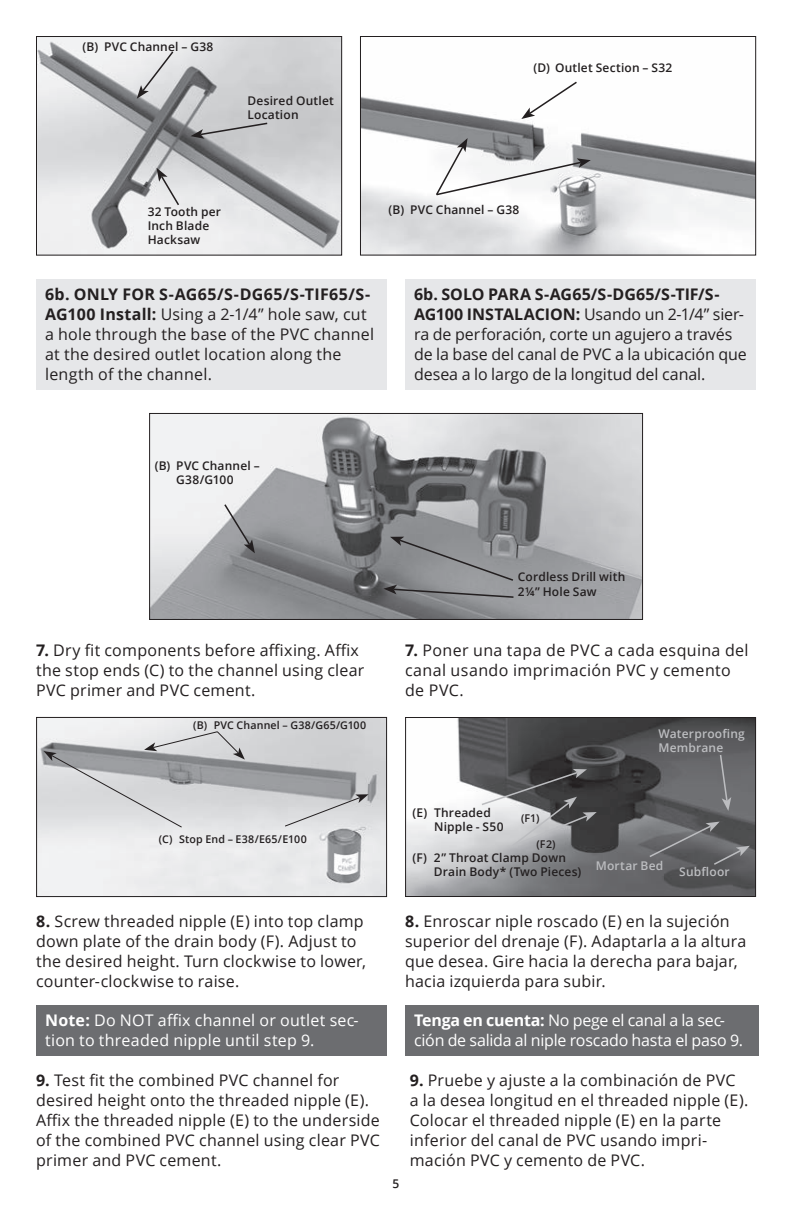
<style>
.page{position:relative;width:792px;height:1224px;background:#fff}
.page>*{position:absolute;margin:0;border:0;box-sizing:border-box;transform-origin:0 0}
.t1{font:16px/20px "Open Sans";letter-spacing:.015em;color:#231f20}
.t2{font:16px/20px "Open Sans";letter-spacing:-.005em;color:#231f20}
.t3{font:16px/20px "Open Sans";letter-spacing:-.015em;color:#fff}
.t4{font:16px/20px "Open Sans";letter-spacing:.01em;color:#fff}
.t5{font:600 12px/14.4px "Open Sans";letter-spacing:.015em;color:#231f20}
.t6{font:600 12px/14.4px "Open Sans";letter-spacing:.015em;color:#bcbdc0}
.t7{font:600 10.6px "Open Sans";letter-spacing:.015em;color:#231f20}
.s1{font-weight:700}
</style>
<div class="page">
<div style="left:36px;top:279px;width:351px;height:110px;background:#e6e7e9"></div>
<div style="left:405px;top:279px;width:351px;height:110px;background:#e6e7e9"></div>
<img style="left:151px;top:415px;width:490px;height:203px">
<div style="left:149px;top:413px;width:494px;height:207px;border:1px solid #231f20"></div>
<svg style="left:383px;top:537px;width:132px;height:62px;background:#888a8d"></svg>
<svg style="left:223px;top:503px;width:32px;height:50px;background:#9e9ea1"></svg>
<img style="left:38px;top:719px;width:347px;height:176px">
<div style="left:36px;top:717px;width:351px;height:180px;border:1px solid #231f20"></div>
<svg style="left:44px;top:730px;width:201px;height:98px;background:#c6c7c9"></svg>
<svg style="left:284px;top:794px;width:85px;height:33px;background:#cccdcf"></svg>
<div style="left:36px;top:1005px;width:351px;height:51px;background:#6c6d70"></div>
<div style="left:405px;top:1005px;width:353px;height:50px;background:#6c6d70"></div>
<img style="left:407px;top:719px;width:347px;height:176px">
<div style="left:405px;top:717px;width:351px;height:180px;border:1px solid #231f20"></div>
<svg style="left:719px;top:753px;width:12px;height:58px"></svg>
<svg style="left:648px;top:822px;width:102px;height:44px;background:#666769"></svg>
<svg style="left:480px;top:769px;width:117px;height:79px;background:#808182"></svg>
<img style="left:38px;top:38px;width:302px;height:216px">
<div style="left:36px;top:36px;width:306px;height:220px;border:1px solid #231f20"></div>
<svg style="left:157px;top:168px;width:24px;height:39px"></svg>
<svg style="left:137px;top:50px;width:38px;height:49px;background:#d4d4d6"></svg>
<svg style="left:191px;top:122px;width:78px;height:17px"></svg>
<img style="left:362px;top:97px;width:392px;height:157px">
<div style="left:360px;top:36px;width:396px;height:220px;border:1px solid #231f20"></div>
<svg style="left:521px;top:81px;width:58px;height:38px"></svg>
<svg style="left:435px;top:138px;width:156px;height:59px"></svg>
<p class="t5" style="left:83px;top:39px;width:132px">(B) PVC Channel – G38</p>
<p class="t5" style="left:247px;top:93px;width:88px">Desired Outlet<br>Location</p>
<p class="t5" style="left:148px;top:204px;width:75px">32 Tooth per<br>Inch Blade<br>Hacksaw</p>
<p class="t5" style="left:533px;top:60px;width:140px">(D) Outlet Section – S32</p>
<p class="t5" style="left:389px;top:202px;width:132px">(B) PVC Channel – G38</p>
<p class="t1" style="left:45px;top:284px;width:331px"><span class="s1">6b. ONLY FOR S-AG65/S-DG65/S-TIF65/S-AG100 Install:</span> Using a 2-1/4” hole saw, cut a hole through the base of the PVC channel at the desired outlet location along the length of the channel.</p>
<p class="t2" style="left:414px;top:284px;width:334px"><span class="s1">6b. SOLO PARA S-AG65/S-DG65/S-TIF/S-AG100 INSTALACION:</span> Usando un 2-1/4” sier&shy;ra de perforación, corte un agujero a través de la base del canal de PVC a la ubicación que desea a lo largo de la longitud del canal.</p>
<p class="t5" style="left:155px;top:458px;width:107px;text-align:center">(B) PVC Channel –<br>G38/G100</p>
<p class="t5" style="left:518px;top:570px;width:109px">Cordless Drill with<br>2¼” Hole Saw</p>
<p class="t1" style="left:36px;top:640px;width:330px"><span class="s1">7.</span> Dry fit components before affixing. Affix the stop ends (C) to the channel using clear<br>PVC primer and PVC cement.</p>
<p class="t1" style="left:405px;top:640px;width:345px"><span class="s1">7.</span> Poner una tapa de PVC a cada esquina del canal usando imprimación PVC y cemento de PVC.</p>
<p class="t7" style="left:193px;top:718px;width:175px">(B) PVC Channel – G38/G65/G100</p>
<p class="t6" style="left:659px;top:726px;width:88px">Waterproofing<br>Membrane</p>
<p class="t7" style="left:159px;top:832px;width:150px">(C) Stop End – E38/E65/E100</p>
<p class="t5" style="left:434px;top:805px;width:71px;text-indent:-22px">(E) Threaded<br>Nipple - S50</p>
<p class="t5" style="left:434px;top:850px;width:149px;text-indent:-22px">(F) 2” Throat Clamp Down<br>Drain Body* (Two Pieces)</p>
<p class="t7" style="left:521px;top:811px;width:20px">(F1)</p>
<p class="t7" style="left:536px;top:837px;width:21px">(F2)</p>
<p class="t6" style="left:596px;top:858px;width:69px">Mortar Bed</p>
<p class="t6" style="left:679px;top:865px;width:52px">Subfloor</p>
<p class="t1" style="left:36px;top:911px;width:331px"><span class="s1">8.</span> Screw threaded nipple (E) into top clamp down plate of the drain body (F). Adjust to the desired height. Turn clockwise to lower, counter-clockwise to raise.</p>
<p class="t1" style="left:405px;top:911px;width:343px"><span class="s1">8.</span> Enroscar niple roscado (E) en la sujeción superior del drenaje (F). Adaptarla a la altura que desea. Gire hacia la derecha para bajar, hacia izquierda para subir.</p>
<p class="t4" style="left:45px;top:1010px;width:315px"><span class="s1">Note:</span> Do NOT affix channel or outlet sec&shy;tion to threaded nipple until step 9.</p>
<p class="t3" style="left:414px;top:1010px;width:330px"><span class="s1">Tenga en cuenta:</span> No pege el canal a la sec&shy;ción de salida al niple roscado hasta el paso 9.</p>
<p class="t1" style="left:36px;top:1070px;width:345px"><span class="s1">9.</span> Test fit the combined PVC channel for desired height onto the threaded nipple (E).<br>Affix the threaded nipple (E) to the underside of the combined PVC channel using clear PVC primer and PVC cement.</p>
<p class="t1" style="left:410px;top:1070px;width:340px"><span class="s1">9.</span> Pruebe y ajuste a la combinación de PVC a la desea longitud en el threaded nipple (E).<br>Colocar el threaded nipple (E) en la parte inferior del canal de PVC usando impri&shy;mación PVC y cemento de PVC.</p>
<p class="t5" style="left:393px;top:1176px;width:8px">5</p>
</div>
